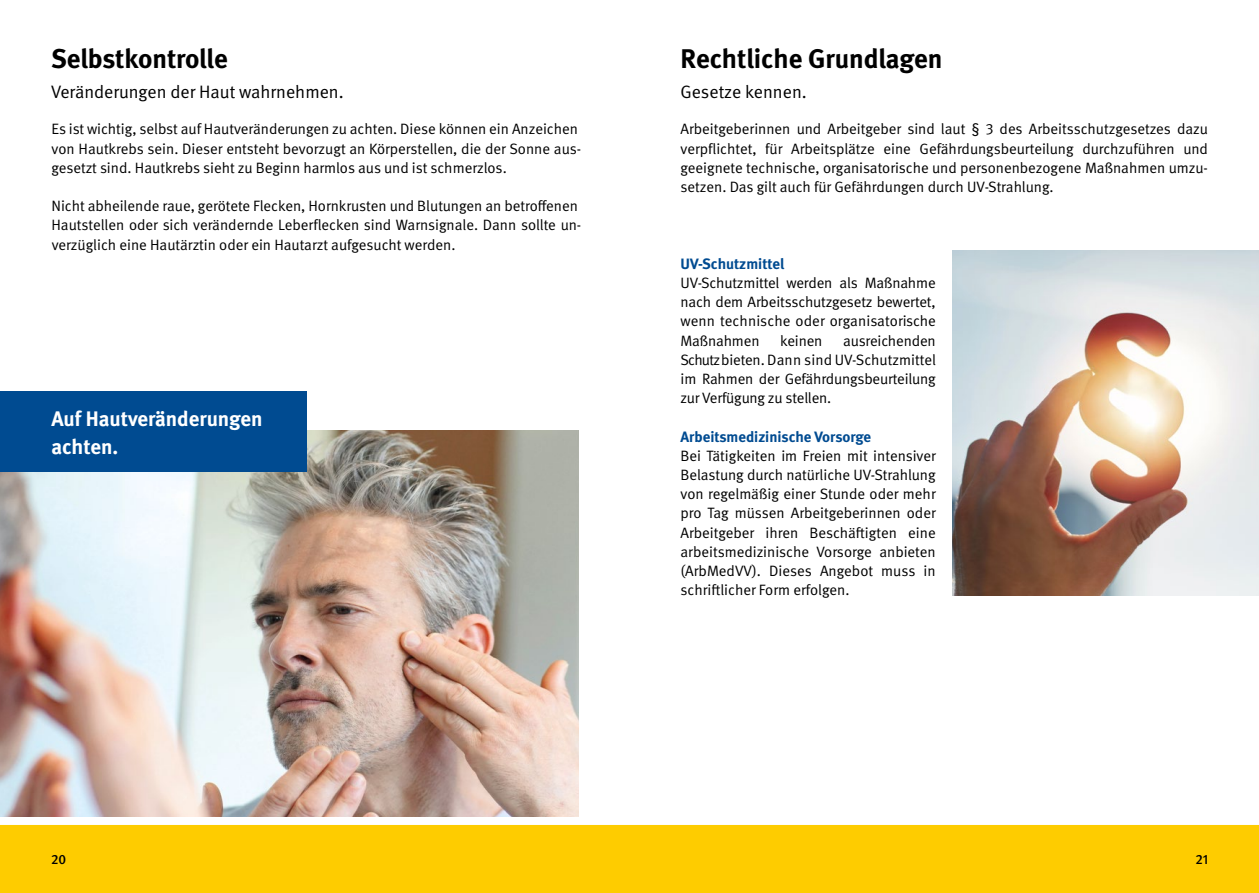
<style>
.page{position:relative;width:1259px;height:893px;background:#fff}
.page>*{position:absolute;margin:0;border:0;box-sizing:border-box;transform-origin:0 0}
.t1{font:700 27px "DGUV Meta";color:#000}
.t2{font:700 21px/28.2px "DGUV Meta";color:#fff}
.t3{font:18px "DGUV Meta";color:#000}
.t4{font:15px/19.2px "DGUV Meta";color:#000;text-align:justify}
.t5{font:700 15px "DGUV Meta";color:#004b91}
.t6{font:500 13.5px "DGUV Meta";color:#000}
</style>
<div class="page">
<img style="left:0;top:431px;width:578px;height:385px">
<div style="left:0;top:391px;width:306px;height:81px;background:#004b91"></div>
<img style="left:952px;top:251px;width:307px;height:344px">
<div style="left:0;top:825px;width:1259px;height:68px;background:#fecc00"></div>
<h2 class="t1" style="left:51px;top:43px;width:178px">Selbstkontrolle</h2>
<p class="t3" style="left:51px;top:82px;width:294px">Veränderungen der Haut wahrnehmen.</p>
<p class="t4" style="left:51px;top:120px;width:531px;text-align:left">Es ist wichtig, selbst auf Hautveränderungen zu achten. Diese können ein Anzeichen von Hautkrebs sein. Dieser entsteht bevorzugt an Körperstellen, die der Sonne aus&shy;gesetzt sind. Hautkrebs sieht zu Beginn harmlos aus und ist schmerzlos.</p>
<p class="t4" style="left:51px;top:197px;width:531px;text-align:left">Nicht abheilende raue, gerötete Flecken, Hornkrusten und Blutungen an betroffenen<br>Hautstellen oder sich verändernde Leberflecken sind Warnsignale. Dann sollte un&shy;verzüglich eine Hautärztin oder ein Hautarzt aufgesucht werden.</p>
<p class="t2" style="left:51px;top:405px;width:213px">Auf Hautveränderungen achten.</p>
<h2 class="t1" style="left:680px;top:43px;width:264px">Rechtliche Grundlagen</h2>
<p class="t3" style="left:680px;top:82px;width:128px">Gesetze kennen.</p>
<p class="t4" style="left:680px;top:120px;width:529px">Arbeitgeberinnen und Arbeitgeber sind laut § 3 des Arbeitsschutzgesetzes dazu verpflichtet, für Arbeitsplätze eine Gefährdungsbeurteilung durchzuführen und geeignete technische, organisatorische und personenbezogene Maßnahmen umzu&shy;setzen. Das gilt auch für Gefährdungen durch UV-Strahlung.</p>
<h3 class="t5" style="left:680px;top:255px;width:105px">UV-Schutzmittel</h3>
<p class="t4" style="left:680px;top:274px;width:257px">UV-Schutzmittel werden als Maßnahme nach dem Arbeitsschutzgesetz bewertet, wenn technische oder organisatorische Maßnahmen</p>
<p class="t4" style="left:680px;top:331px;width:257px;text-indent:163px">ausreichenden Schutz bieten. Dann sind UV-Schutzmittel im Rahmen der Gefährdungsbeurteilung zur Verfügung zu stellen.</p>
<h3 class="t5" style="left:680px;top:427px;width:192px">Arbeitsmedizinische Vorsorge</h3>
<p class="t4" style="left:680px;top:446px;width:257px">Bei Tätigkeiten im Freien mit intensiver Belastung durch natürliche UV-Strahlung von regelmäßig einer Stunde oder mehr pro Tag müssen Arbeitgeberinnen oder Arbeitgeber ihren Beschäftigten eine arbeitsmedizinische Vorsorge anbieten (ArbMedVV). Dieses Angebot muss in schriftlicher Form erfolgen.</p>
<p class="t4" style="left:780px;top:331px;width:44px">keinen</p>
<p class="t6" style="left:51px;top:851px;width:17px">20</p>
<p class="t6" style="left:1195px;top:851px;width:14px">21</p>
</div>
